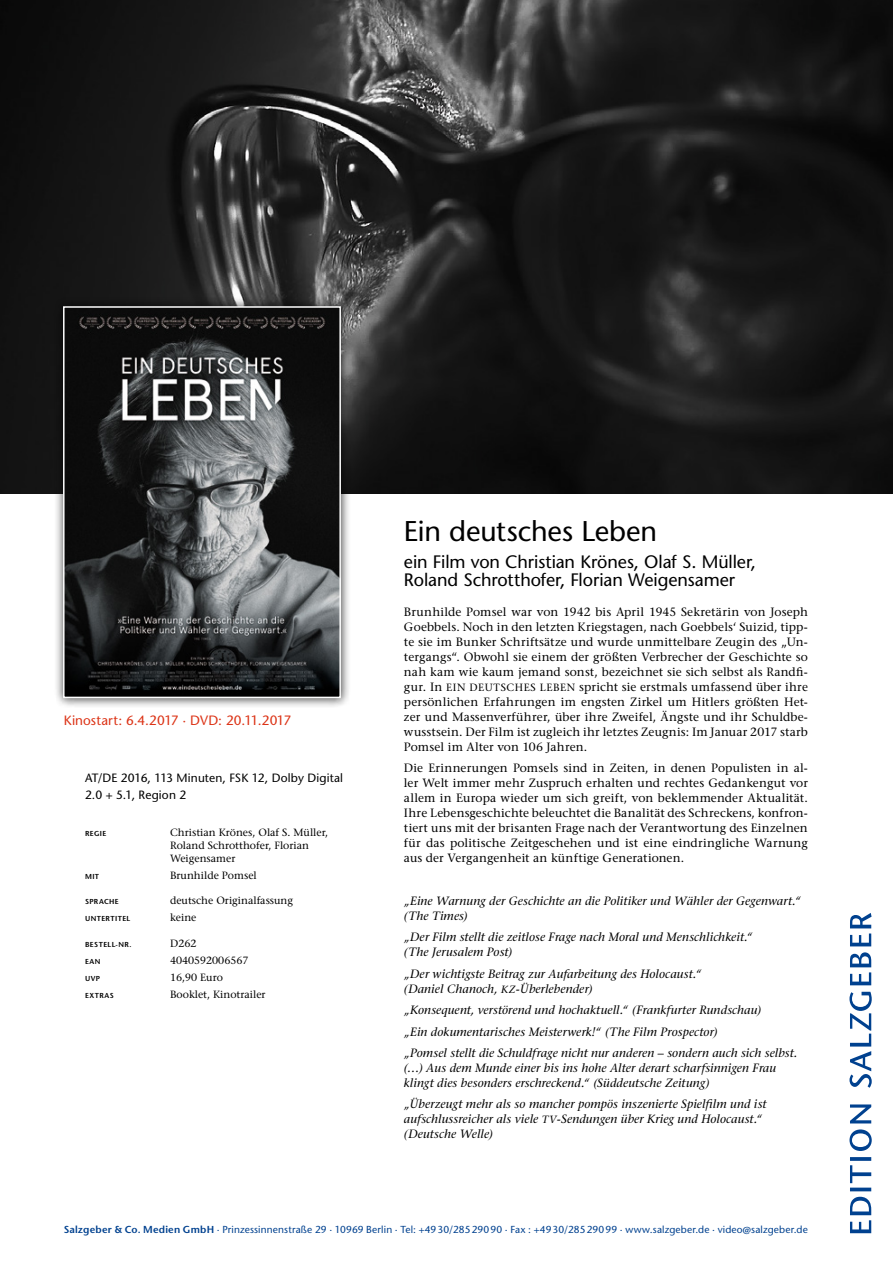
<style>
.page{position:relative;width:893px;height:1263px;background:#fff}
.page>*{position:absolute;margin:0;border:0;box-sizing:border-box;transform-origin:0 0}
.t1{font:28.5px "Stone Sans";letter-spacing:-.005em;color:#000}
.t2{font:18px/18px "Stone Sans";letter-spacing:-.005em;color:#000}
.t3{font:13.5px "Stone Sans";color:#dc3417}
.t4{font:500 12px/15px "Stone Serif Std";letter-spacing:.015em;color:#000;text-align:justify}
.t5{font:italic 500 12px/15px "Stone Serif Std";letter-spacing:.01em;color:#000}
.t6{font:12px/17px "Stone Sans";letter-spacing:.01em;color:#000}
.t7{font:500 10.5px/12.8px "Stone Serif Std";color:#000}
.t8{font:10.2px "Stone Sans";letter-spacing:.015em;color:#00418f}
.t9{font:600 7.2px "Stone Sans";letter-spacing:.055em;color:#000}
.s1{font-size:10.5px}
.s2{font-weight:600}
</style>
<div class="page">
<img style="left:0;top:0;width:893px;height:493px">
<div style="left:53px;top:296px;width:298px;height:412px;background:#000;opacity:.75"></div>
<img style="left:66px;top:309px;width:272px;height:386px">
<div style="left:63px;top:306px;width:278px;height:392px;border:2px solid #fff"></div>
<svg style="left:849px;top:913px;width:23px;height:320px"></svg>
<p class="t3" style="left:64px;top:712px;width:229px">Kinostart: 6.4.2017 · DVD: 20.11.2017</p>
<p class="t6" style="left:85px;top:770px;width:259px">AT/DE 2016, 113 Minuten, FSK 12, Dolby Digital<br>2.0 + 5.1, Region 2</p>
<p class="t9" style="left:85px;top:829px;width:23px">REGIE</p>
<p class="t7" style="left:170px;top:826px;width:160px">Christian Krönes, Olaf S. Müller,<br>Roland Schrotthofer, Florian<br>Weigensamer</p>
<p class="t9" style="left:85px;top:872px;width:16px">MIT</p>
<p class="t7" style="left:170px;top:869px;width:88px">Brunhilde Pomsel</p>
<p class="t9" style="left:85px;top:897px;width:35px">SPRACHE</p>
<p class="t7" style="left:170px;top:894px;width:125px">deutsche Originalfassung</p>
<p class="t9" style="left:85px;top:914px;width:47px">UNTERTITEL</p>
<p class="t7" style="left:170px;top:911px;width:28px">keine</p>
<p class="t9" style="left:85px;top:940px;width:48px">BESTELL-NR.</p>
<p class="t7" style="left:170px;top:937px;width:28px">D262</p>
<p class="t9" style="left:85px;top:957px;width:17px">EAN</p>
<p class="t7" style="left:170px;top:954px;width:80px">4040592006567</p>
<p class="t9" style="left:85px;top:974px;width:17px">UVP</p>
<p class="t7" style="left:170px;top:971px;width:54px">16,90 Euro</p>
<p class="t9" style="left:85px;top:991px;width:30px">EXTRAS</p>
<p class="t7" style="left:170px;top:988px;width:97px">Booklet, Kinotrailer</p>
<h1 class="t1" style="left:404px;top:514px;width:255px">Ein deutsches Leben</h1>
<h2 class="t2" style="left:404px;top:552px;width:354px">ein Film von Christian Krönes, Olaf S. Müller,<br>Roland Schrotthofer, Florian Weigensamer</h2>
<p class="t4" style="left:404px;top:604px;width:405px">Brunhilde Pomsel war von 1942 bis April 1945 Sekretärin von Joseph Goebbels. Noch in den letzten Kriegstagen, nach Goebbels‘ Suizid, tipp&shy;te sie im Bunker Schriftsätze und wurde unmittelbare Zeugin des „Un&shy;tergangs“. Obwohl sie einem der größten Verbrecher der Geschichte so nah kam wie kaum jemand sonst, bezeichnet sie sich selbst als Randfi&shy;gur. In <span class="s1">EIN DEUTSCHES LEBEN</span> spricht sie erstmals umfassend über ihre persönlichen Erfahrungen im engsten Zirkel um Hitlers größten Het&shy;zer und Massenverführer, über ihre Zweifel, Ängste und ihr Schuldbe&shy;wusstsein. Der Film ist zugleich ihr letztes Zeugnis: Im Januar 2017 starb Pomsel im Alter von 106 Jahren.</p>
<p class="t4" style="left:404px;top:760px;width:405px">Die Erinnerungen Pomsels sind in Zeiten, in denen Populisten in al&shy;ler Welt immer mehr Zuspruch erhalten und rechtes Gedankengut vor allem in Europa wieder um sich greift, von beklemmender Aktualität.<br>Ihre Lebensgeschichte beleuchtet die Banalität des Schreckens, konfron&shy;tiert uns mit der brisanten Frage nach der Verantwortung des Einzelnen für das politische Zeitgeschehen und ist eine eindringliche Warnung aus der Vergangenheit an künftige Generationen.</p>
<p class="t5" style="left:404px;top:893px;width:399px">„Eine Warnung der Geschichte an die Politiker und Wähler der Gegenwart.“ (The Times)</p>
<p class="t5" style="left:404px;top:930px;width:350px">„Der Film stellt die zeitlose Frage nach Moral und Menschlichkeit.“ (The Jerusalem Post)</p>
<p class="t5" style="left:404px;top:966px;width:299px">„Der wichtigste Beitrag zur Aufarbeitung des Holocaust.“ (Daniel Chanoch, <span class="s1">KZ</span>-Überlebender)</p>
<p class="t5" style="left:404px;top:999px;width:395px;line-height:21.5px">„Konsequent, verstörend und hochaktuell.“ (Frankfurter Rundschau)<br>„Ein dokumentarisches Meisterwerk!“ (The Film Prospector)<br>„Pomsel stellt die Schuldfrage nicht nur anderen – sondern auch sich selbst.</p>
<p class="t5" style="left:404px;top:1060px;width:374px">(…) Aus dem Munde einer bis ins hohe Alter derart scharfsinnigen Frau klingt dies besonders erschreckend.“ (Süddeutsche Zeitung)</p>
<p class="t5" style="left:404px;top:1097px;width:364px">„Überzeugt mehr als so mancher pompös inszenierte Spielfilm und ist aufschlussreicher als viele <span class="s1">TV</span>-Sendungen über Krieg und Holocaust.“ (Deutsche Welle)</p>
<p class="t8" style="left:64px;top:1223px;width:746px"><span class="s2">Salzgeber &amp; Co. Medien GmbH</span> · Prinzessinnenstraße 29 · 10969 Berlin · Tel: +4930/28529090 · Fax : +4930/28529099 · www.salzgeber.de · video@salzgeber.de</p>
</div>
